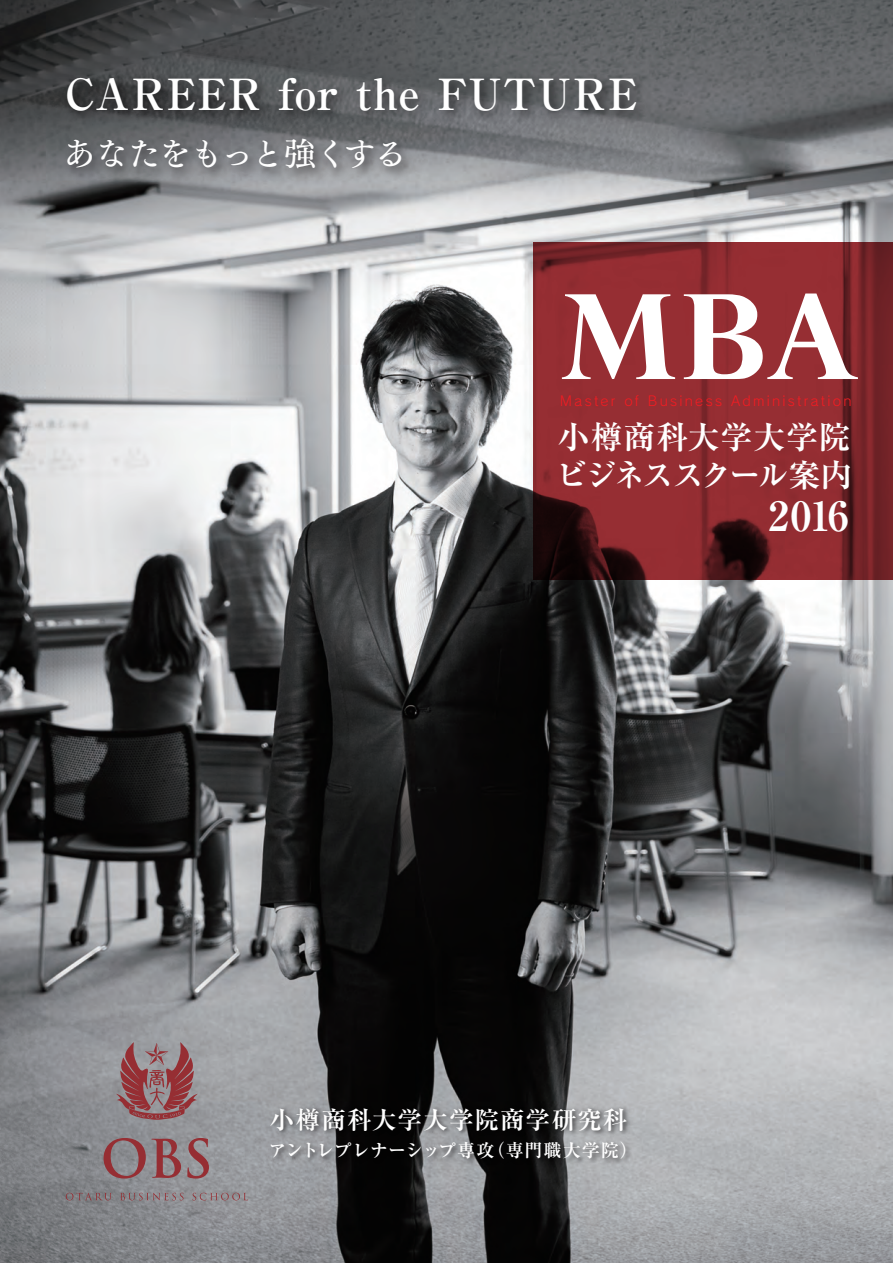
<style>
.page{position:relative;width:893px;height:1263px;background:#fff}
.page>*{position:absolute;margin:0;border:0;box-sizing:border-box;transform-origin:0 0}
.t1{font:700 117.75px "Perpetua Titling";color:#fff}
.t2{font:700 42.9px "Ryumin";letter-spacing:.03em;color:#fff}
.t3{font:700 42px "Ryumin";color:#fff}
.t4{font:32.7px "Tsuku Min Pro D";letter-spacing:-.055em;color:#fff}
.t5{font:700 31.8px/37.7px "Ryumin";letter-spacing:-.01em;color:#fff}
.t6{font:700 24.45px "Ryumin";letter-spacing:.05em;color:#fff}
.t7{font:700 18px "Ryumin";letter-spacing:.01em;color:#fff}
.t8{font:13.65px "Rodin NTLG Pro M";letter-spacing:.17em;color:#ee1d23}
</style>
<div class="page">
<img style="left:0;top:0;width:893px;height:1263px">
<svg style="left:533px;top:242px;width:360px;height:338px;background:#86282d"></svg>
<img style="left:54px;top:64px;width:603px;height:129px">
<img style="left:264px;top:1103px;width:374px;height:66px">
<svg style="left:116px;top:1042px;width:82px;height:78px;background:#966b6f"></svg>
<svg style="left:66px;top:1193px;width:182px;height:7px"></svg>
<svg style="left:104px;top:1138px;width:105px;height:40px;background:#916f73"></svg>
<p class="t2" style="left:66px;top:68px;width:573px">CAREER for the FUTURE</p>
<p class="t4" style="left:63px;top:125px;width:346px">あなたをもっと強くする</p>
<p class="t1" style="left:561px;top:264px;width:300px">MBA</p>
<p class="t8" style="left:560px;top:392px;width:293px">Master of Business Administration</p>
<p class="t5" style="left:556px;top:418px;width:298px">小樽商科大学大学院ビジネススクール案内</p>
<p class="t3" style="left:768px;top:490px;width:82px">2016</p>
<p class="t6" style="left:270px;top:1104px;width:359px">小樽商科大学大学院商学研究科</p>
<p class="t7" style="left:269px;top:1139px;width:371px">アントレプレナーシップ専攻（専門職大学院）</p>
</div>
